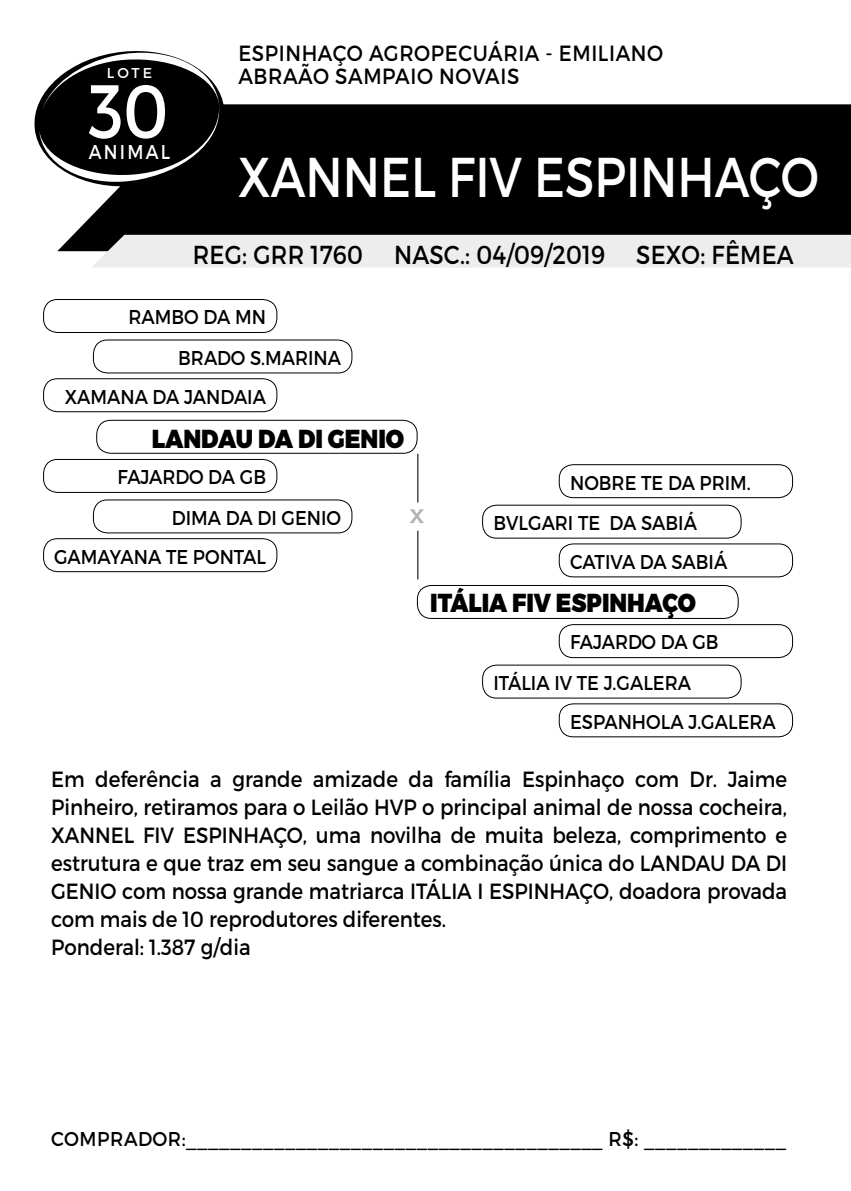
<style>
.page{position:relative;width:851px;height:1191px;background:#fff}
.page>*{position:absolute;margin:0;border:0;box-sizing:border-box;transform-origin:0 0}
.t1{font:76px "Montserrat";color:#fff;scale:.85 1}
.t2{font:56px "Montserrat";color:#fff;scale:.84 1}
.t3{font:26px "Montserrat";letter-spacing:.01em;color:#000;scale:.88 1}
.t4{font:900 26px "Montserrat";color:#000;scale:.87 1}
.t5{font:900 26px "Montserrat";color:#000;scale:.88 1}
.t6{font:22px/28px "Montserrat";color:#000;scale:.9 1}
.t7{font:22px/23px "Montserrat";letter-spacing:.03em;color:#000;scale:.9 1}
.t8{font:700 20.2px "Copperplate Gothic";color:#b3b2b2}
.t9{font:20px "Montserrat";color:#000;scale:.9 1}
.t10{font:20px "Montserrat";letter-spacing:.03em;color:#000;scale:.92 1}
.t11{font:20px "Montserrat";letter-spacing:.13em;color:#fff;scale:.87 1}
.t12{font:14.2px "Montserrat";color:#fff}
</style>
<div class="page">
<div style="left:57px;top:104px;width:793px;height:147px;background:#000"></div>
<div style="left:417px;top:585px;width:321px;height:33px;border:1px solid #000;border-radius:14px"></div>
<div style="left:482px;top:505px;width:259px;height:33px;border:1px solid #000;border-radius:14px"></div>
<div style="left:482px;top:665px;width:259px;height:33px;border:1px solid #000;border-radius:14px"></div>
<div style="left:559px;top:464px;width:233px;height:34px;border:1px solid #000;border-radius:14px"></div>
<div style="left:559px;top:624px;width:233px;height:34px;border:1px solid #000;border-radius:14px"></div>
<div style="left:559px;top:543px;width:233px;height:34px;border:1px solid #000;border-radius:14px"></div>
<div style="left:559px;top:703px;width:233px;height:34px;border:1px solid #000;border-radius:14px"></div>
<div style="left:96px;top:420px;width:321px;height:33px;border:1px solid #000;border-radius:14px"></div>
<div style="left:93px;top:340px;width:259px;height:33px;border:1px solid #000;border-radius:14px"></div>
<div style="left:93px;top:499px;width:259px;height:34px;border:1px solid #000;border-radius:14px"></div>
<div style="left:43px;top:299px;width:234px;height:34px;border:1px solid #000;border-radius:14px"></div>
<div style="left:43px;top:459px;width:234px;height:34px;border:1px solid #000;border-radius:14px"></div>
<div style="left:43px;top:378px;width:234px;height:34px;border:1px solid #000;border-radius:14px"></div>
<div style="left:43px;top:538px;width:234px;height:34px;border:1px solid #000;border-radius:14px"></div>
<hr style="left:417px;top:454px;width:1px;height:48px;background:#000">
<hr style="left:417px;top:531px;width:1px;height:48px;background:#000">
<svg style="left:34px;top:51px;width:194px;height:140px"></svg>
<div style="left:91px;top:235px;width:759px;height:33px;background:#ededed"></div>
<p class="t12" style="left:107px;top:64px;width:47px">LOTE</p>
<h1 class="t1" style="left:89px;top:65px;width:95px">30</h1>
<p class="t11" style="left:89px;top:140px;width:95px">ANIMAL</p>
<p class="t7" style="left:238px;top:42px;width:473px">ESPINHAÇO AGROPECUÁRIA - EMILIANO<br>ABRAÃO SAMPAIO NOVAIS</p>
<h2 class="t2" style="left:238px;top:142px;width:692px">XANNEL FIV ESPINHAÇO</h2>
<p class="t3" style="left:193px;top:239px;width:684px">REG: GRR 1760 NASC.: 04/09/2019 SEXO: FÊMEA</p>
<p class="t9" style="left:129px;top:305px;width:154px">RAMBO DA MN</p>
<p class="t9" style="left:178px;top:345px;width:182px">BRADO S.MARINA</p>
<p class="t9" style="left:65px;top:384px;width:225px">XAMANA DA JANDAIA</p>
<p class="t5" style="left:152px;top:422px;width:288px">LANDAU DA DI GENIO</p>
<p class="t9" style="left:117px;top:465px;width:166px">FAJARDO DA GB</p>
<p class="t9" style="left:570px;top:470px;width:202px">NOBRE TE DA PRIM.</p>
<p class="t9" style="left:172px;top:505px;width:189px">DIMA DA DI GENIO</p>
<p class="t8" style="left:409px;top:505px;width:16px">X</p>
<p class="t9" style="left:493px;top:510px;width:228px">BVLGARI TE DA SABIÁ</p>
<p class="t9" style="left:54px;top:544px;width:237px">GAMAYANA TE PONTAL</p>
<p class="t9" style="left:570px;top:549px;width:176px">CATIVA DA SABIÁ</p>
<p class="t4" style="left:430px;top:586px;width:307px">ITÁLIA FIV ESPINHAÇO</p>
<p class="t9" style="left:570px;top:630px;width:166px">FAJARDO DA GB</p>
<p class="t9" style="left:493px;top:670px;width:221px">ITÁLIA IV TE J.GALERA</p>
<p class="t9" style="left:570px;top:709px;width:230px">ESPANHOLA J.GALERA</p>
<p class="t6" style="left:51px;top:765px;width:819px">Em deferência a grande amizade da família Espinhaço com Dr. Jaime Pinheiro, retiramos para o Leilão HVP o principal animal de nossa cocheira, XANNEL FIV ESPINHAÇO, uma novilha de muita beleza, comprimento e estrutura e que traz em seu sangue a combinação única do LANDAU DA DI GENIO com nossa grande matriarca ITÁLIA I ESPINHAÇO, doadora provada com mais de 10 reprodutores diferentes.<br>Ponderal: 1.387 g/dia</p>
<p class="t10" style="left:51px;top:1126px;width:800px">COMPRADOR:______________________________________ R$: _____________</p>
</div>
